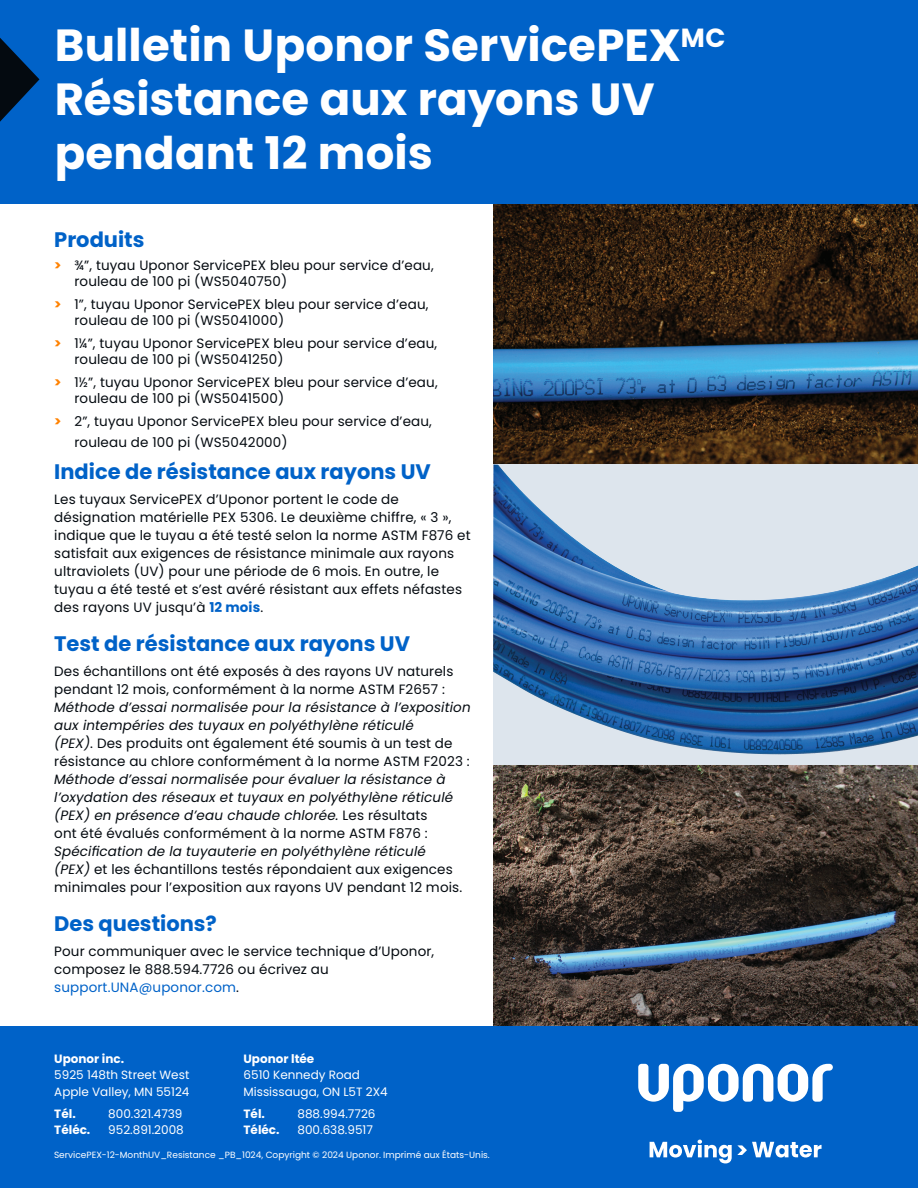
<style>
.page{position:relative;width:918px;height:1188px;background:#fff}
.page>*{position:absolute;margin:0;border:0;box-sizing:border-box;transform-origin:0 0}
.t1{font:700 45px/54px "Poppins";letter-spacing:.005em;color:#fff}
.t2{font:700 21px "Poppins";color:#0062c8}
.t3{font:13.5px/18px "Poppins";letter-spacing:.01em;color:#040a10}
.t4{font:italic 13.5px/18px "Poppins";letter-spacing:.01em;color:#040a10}
.t5{font:12px/16.5px "Poppins";color:#fff}
.t6{font:700 12px "Poppins";color:#fff}
.t7{font:9px "Poppins";color:#fff}
.s1{font-weight:700;color:#ff8200}
.s2{font-weight:700;color:#0062c8}
.s3{font-style:normal}
.s4{font-style:italic}
.s5{color:#0062c8}
</style>
<div class="page">
<img style="left:493px;top:203px;width:425px;height:261px">
<img style="left:493px;top:765px;width:425px;height:261px">
<div style="left:0;top:0;width:918px;height:203px;background:#0062c8"></div>
<svg style="left:0;top:38px;width:39px;height:84px"></svg>
<div style="left:0;top:1026px;width:918px;height:162px;background:#0062c8"></div>
<svg style="left:638px;top:1064px;width:195px;height:48px"></svg>
<svg style="left:650px;top:1140px;width:172px;height:23px"></svg>
<svg style="left:493px;top:464px;width:425px;height:301px;background:#80a1c7"></svg>
<img style="left:493px;top:464px;width:32px;height:227px">
<h1 class="t1" style="left:55px;top:19px;width:672px">Bulletin Uponor ServicePEX<sup>MC<br></sup>Résistance aux rayons UV pendant 12 mois</h1>
<h2 class="t2" style="left:54px;top:227px;width:92px">Produits</h2>
<p class="t3" style="left:74px;top:257px;width:361px;line-height:16.2px;text-indent:-20px"><span class="s1">&gt;</span> ¾”, tuyau Uponor ServicePEX bleu pour service d’eau, rouleau de 100 pi (WS5040750)</p>
<p class="t3" style="left:74px;top:296px;width:355px;line-height:16.2px;text-indent:-20px"><span class="s1">&gt;</span> 1”, tuyau Uponor ServicePEX bleu pour service d’eau, rouleau de 100 pi (WS5041000)</p>
<p class="t3" style="left:74px;top:335px;width:364px;line-height:16.2px;text-indent:-20px"><span class="s1">&gt;</span> 1¼”, tuyau Uponor ServicePEX bleu pour service d’eau, rouleau de 100 pi (WS5041250)</p>
<p class="t3" style="left:74px;top:374px;width:365px;line-height:16.2px;text-indent:-20px"><span class="s1">&gt;</span> 1½”, tuyau Uponor ServicePEX bleu pour service d’eau, rouleau de 100 pi (WS5041500)</p>
<p class="t3" style="left:74px;top:411px;width:359px;line-height:21px;text-indent:-20px"><span class="s1">&gt;</span> 2”, tuyau Uponor ServicePEX bleu pour service d’eau, rouleau de 100 pi (WS5042000)</p>
<h2 class="t2" style="left:54px;top:460px;width:378px">Indice de résistance aux rayons UV</h2>
<p class="t3" style="left:54px;top:491px;width:418px">Les tuyaux ServicePEX d’Uponor portent le code de désignation matérielle PEX 5306. Le deuxième chiffre, « 3 », indique que le tuyau a été testé selon la norme ASTM F876 et satisfait aux exigences de résistance minimale aux rayons ultraviolets (UV) pour une période de 6 mois. En outre, le tuyau a été testé et s’est avéré résistant aux effets néfastes des rayons UV jusqu’à <span class="s2">12 mois</span>.</p>
<h2 class="t2" style="left:54px;top:632px;width:357px">Test de résistance aux rayons UV</h2>
<p class="t3" style="left:54px;top:662px;width:401px">Des échantillons ont été exposés à des rayons UV naturels pendant 12 mois, conformément à la norme ASTM F2657 :</p>
<p class="t4" style="left:54px;top:698px;width:418px">Méthode d’essai normalisée pour la résistance à l’exposition aux intempéries des tuyaux en polyéthylène réticulé<br>(PEX)<span class="s3">. Des produits ont également été soumis à un test de résistance au chlore conformément à la norme ASTM F2023 :</span></p>
<p class="t4" style="left:54px;top:770px;width:400px">Méthode d’essai normalisée pour évaluer la résistance à l’oxydation des réseaux et tuyaux en polyéthylène réticulé (PEX) en présence d’eau chaude chlorée. <span class="s3">Les résultats ont été évalués conformément à la norme ASTM F876 :</span></p>
<p class="t3" style="left:54px;top:842px;width:410px"><span class="s4">Spécification de la tuyauterie en polyéthylène réticulé (PEX)</span> et les échantillons testés répondaient aux exigences minimales pour l’exposition aux rayons UV pendant 12 mois.</p>
<h2 class="t2" style="left:54px;top:911px;width:164px">Des questions?</h2>
<p class="t3" style="left:54px;top:942px;width:382px">Pour communiquer avec le service technique d’Uponor, composez le 888.594.7726 ou écrivez au <span class="s5">support.UNA@uponor.com</span>.</p>
<p class="t6" style="left:244px;top:1052px;width:72px">Uponor ltée</p>
<p class="t5" style="left:244px;top:1067px;width:146px">6510 Kennedy Road<br>Mississauga, ON L5T 2X4</p>
<p class="t6" style="left:244px;top:1106px;width:23px">Tél.</p>
<p class="t5" style="left:298px;top:1105px;width:80px">888.994.7726</p>
<p class="t6" style="left:244px;top:1123px;width:38px">Téléc.</p>
<p class="t5" style="left:298px;top:1122px;width:77px">800.638.9517</p>
<p class="t7" style="left:54px;top:1150px;width:437px">ServicePEX-12-MonthUV_Resistance _PB_1024, Copyright © 2024 Uponor. Imprimé aux États-Unis.</p>
<p class="t6" style="left:54px;top:1052px;width:71px">Uponor inc.</p>
<p class="t5" style="left:54px;top:1067px;width:137px">5925 148th Street West<br>Apple Valley, MN 55124</p>
<p class="t6" style="left:54px;top:1106px;width:23px">Tél.</p>
<p class="t5" style="left:108px;top:1105px;width:76px">800.321.4739</p>
<p class="t6" style="left:54px;top:1123px;width:38px">Téléc.</p>
<p class="t5" style="left:108px;top:1122px;width:77px">952.891.2008</p>
</div>
